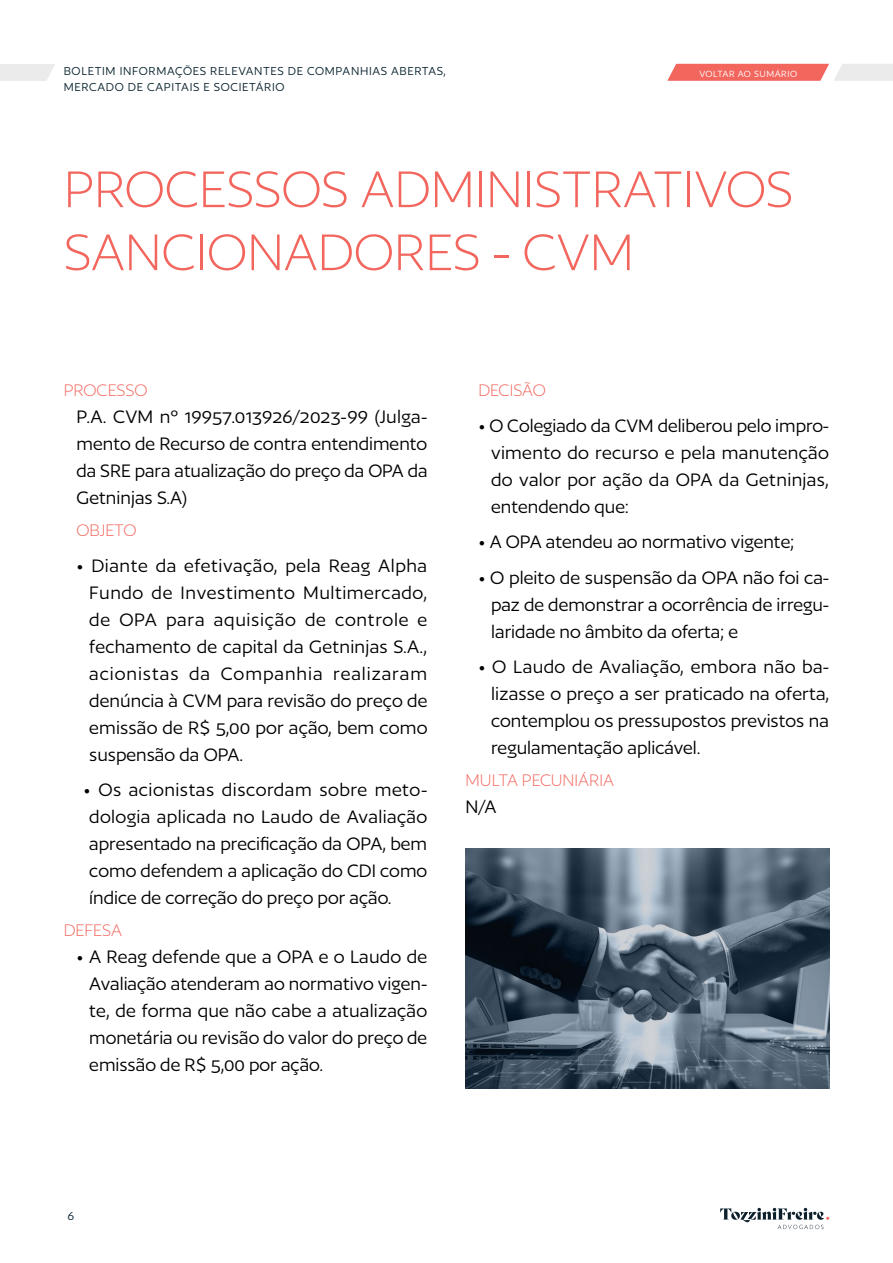
<style>
.page{position:relative;width:893px;height:1263px;background:#fff}
.page>*{position:absolute;margin:0;border:0;box-sizing:border-box;transform-origin:0 0}
.t1{font:300 60px/63px "Author";color:#f2665e}
.t2{font:21px/27px "Author";color:#000;text-align:justify}
.t3{font:300 19.5px "Author";color:#f2665e}
.t4{font:13.5px/16.2px "Author";letter-spacing:.05em;color:#0b2430}
.t5{font:10.5px "Author";letter-spacing:.05em;color:#fff}
</style>
<div class="page">
<svg style="left:720px;top:1208px;width:109px;height:21px"></svg>
<svg style="left:0;top:64px;width:55px;height:17px"></svg>
<svg style="left:667px;top:64px;width:226px;height:17px;background:#f1938e"></svg>
<img style="left:466px;top:848px;width:363px;height:241px">
<p class="t4" style="left:64px;top:63px;width:384px">BOLETIM INFORMAÇÕES RELEVANTES DE COMPANHIAS ABERTAS,<br>MERCADO DE CAPITAIS E SOCIETÁRIO</p>
<p class="t5" style="left:699px;top:68px;width:99px">VOLTAR AO SUMÁRIO</p>
<h1 class="t1" style="left:64px;top:157px;width:731px">PROCESSOS ADMINISTRATIVOS<br>SANCIONADORES - CVM</h1>
<p class="t3" style="left:64px;top:381px;width:85px">PROCESSO</p>
<p class="t2" style="left:77px;top:403px;width:353px">P.A. CVM nº 19957.013926/2023-99 (Julga&shy;mento de Recurso de contra entendimento da SRE para atualização do preço da OPA da Getninjas S.A)</p>
<p class="t3" style="left:77px;top:521px;width:61px">OBJETO</p>
<p class="t2" style="left:89px;top:552px;width:340px;text-indent:-13px">• Diante da efetivação, pela Reag Alpha Fundo de Investimento Multimercado, de OPA para aquisição de controle e fechamento de capital da Getninjas S.A., acionistas da Companhia realizaram denúncia à CVM para revisão do preço de emissão de R$ 5,00 por ação, bem como suspensão da OPA.</p>
<p class="t2" style="left:84px;top:776px;width:345px">• Os acionistas discordam sobre meto&shy;dologia aplicada no Laudo de Avaliação apresentado na precificação da OPA, bem como defendem a aplicação do CDI como índice de correção do preço por ação.</p>
<p class="t3" style="left:64px;top:920px;width:60px">DEFESA</p>
<p class="t2" style="left:89px;top:943px;width:340px;text-indent:-13px">• A Reag defende que a OPA e o Laudo de Avaliação atenderam ao normativo vigen&shy;te, de forma que não cabe a atualização monetária ou revisão do valor do preço de emissão de R$ 5,00 por ação.</p>
<p class="t3" style="left:478px;top:381px;width:69px">DECISÃO</p>
<p class="t2" style="left:491px;top:412px;width:340px;text-indent:-13px">• O Colegiado da CVM deliberou pelo impro&shy;vimento do recurso e pela manutenção do valor por ação da OPA da Getninjas, entendendo que:</p>
<p class="t2" style="left:478px;top:528px;width:318px">• A OPA atendeu ao normativo vigente;</p>
<p class="t2" style="left:491px;top:564px;width:340px;text-indent:-13px">• O pleito de suspensão da OPA não foi ca&shy;paz de demonstrar a ocorrência de irregu&shy;laridade no âmbito da oferta; e</p>
<p class="t2" style="left:491px;top:653px;width:340px;text-indent:-13px">• O Laudo de Avaliação, embora não ba&shy;lizasse o preço a ser praticado na oferta, contemplou os pressupostos previstos na regulamentação aplicável.</p>
<p class="t3" style="left:466px;top:771px;width:150px">MULTA PECUNIÁRIA</p>
<p class="t2" style="left:466px;top:793px;width:32px">N/A</p>
<p class="t4" style="left:68px;top:1208px;width:8px">6</p>
</div>
